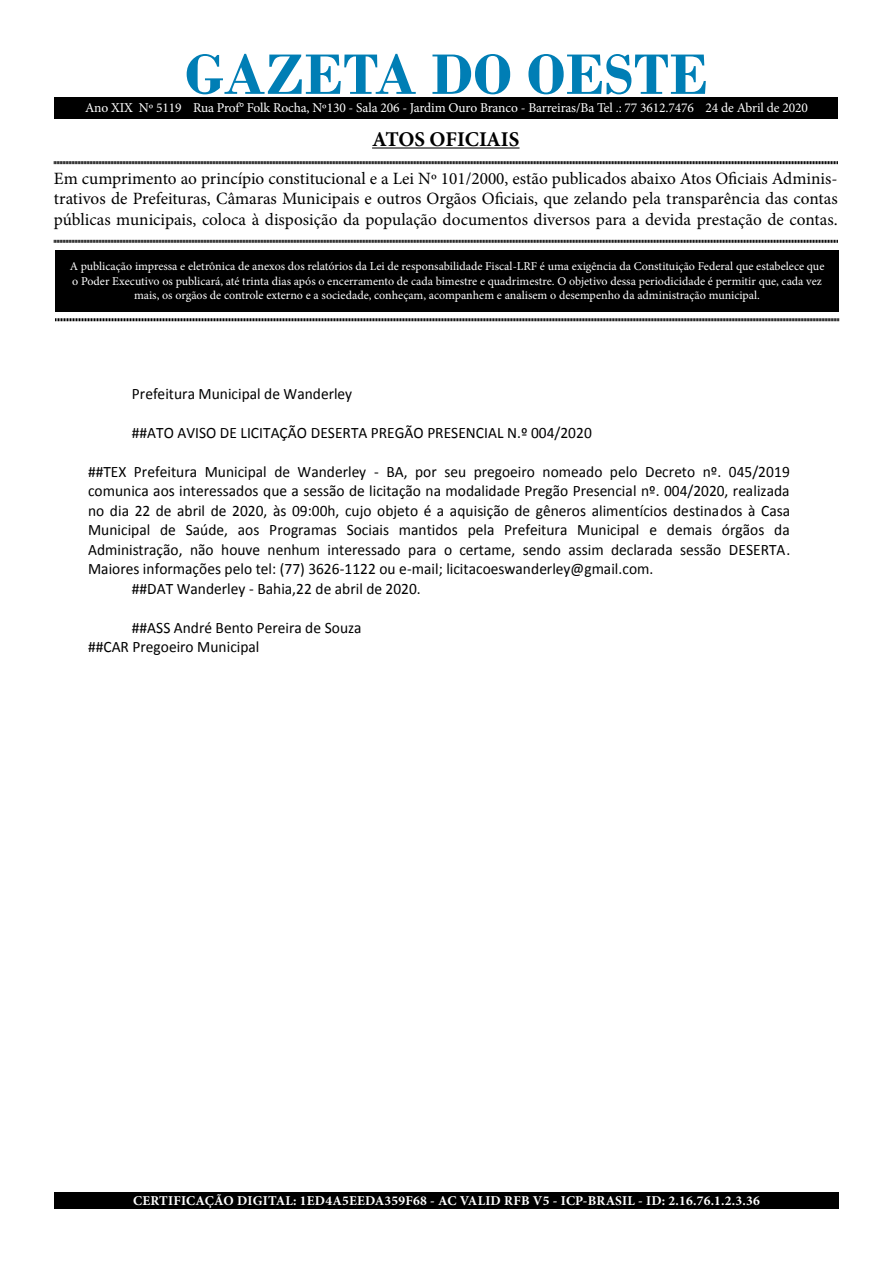
<style>
.page{position:relative;width:893px;height:1263px;background:#fff}
.page>*{position:absolute;margin:0;border:0;box-sizing:border-box;transform-origin:0 0}
.t1{font:700 60px "Bodoni";color:#007eb5}
.t2{font:700 21px "Minion Pro";letter-spacing:-.005em;color:#000}
.t3{font:17.25px/20.7px "Minion Pro";color:#000;text-align:justify}
.t4{font:15.9px/19.5px "Calibri";color:#000}
.t5{font:13.5px "Minion Pro";letter-spacing:-.01em;color:#fff}
.t6{font:700 13.5px "Minion Pro";letter-spacing:.015em;color:#fff}
.t7{font:12px/14.4px "Minion Pro";color:#fff;text-align:center}
</style>
<div class="page">
<div style="left:55px;top:250px;width:784px;height:61px;background:#000"></div>
<hr style="left:372px;top:147px;width:147px;height:2px;background:#000">
<svg style="left:54px;top:161px;width:784px;height:4px;background:#7f7f7f"></svg>
<svg style="left:54px;top:239px;width:784px;height:4px;background:#7f7f7f"></svg>
<svg style="left:55px;top:318px;width:784px;height:4px;background:#7f7f7f"></svg>
<div style="left:54px;top:98px;width:784px;height:20px;background:#000"></div>
<div style="left:54px;top:1192px;width:785px;height:17px;background:#000"></div>
<h1 class="t1" style="left:185px;top:39px;width:525px">GAZETA DO OESTE</h1>
<h2 class="t2" style="left:372px;top:124px;width:149px">ATOS OFICIAIS</h2>
<p class="t3" style="left:54px;top:168px;width:785px">Em cumprimento ao princípio constitucional e a Lei Nº 101/2000, estão publicados abaixo Atos Oficiais Adminis&shy;trativos de Prefeituras, Câmaras Municipais e outros Orgãos Oficiais, que zelando pela transparência das contas públicas municipais, coloca à disposição da população documentos diversos para a devida prestação de contas.</p>
<p class="t7" style="left:70px;top:259px;width:756px">A publicação impressa e eletrônica de anexos dos relatórios da Lei de responsabilidade Fiscal-LRF é uma exigência da Constituição Federal que estabelece que o Poder Executivo os publicará, até trinta dias após o encerramento de cada bimestre e quadrimestre. O objetivo dessa periodicidade é permitir que, cada vez mais, os orgãos de controle externo e a sociedade, conheçam, acompanhem e analisem o desempenho da administração municipal.</p>
<p class="t5" style="left:85px;top:99px;width:724px">Ano XIX Nº 5119 Rua Prof° Folk Rocha, Nº130 - Sala 206 - Jardim Ouro Branco - Barreiras/Ba Tel .: 77 3612.7476 24 de Abril de 2020</p>
<p class="t4" style="left:132px;top:384px;width:222px">Prefeitura Municipal de Wanderley</p>
<p class="t4" style="left:132px;top:423px;width:461px">##ATO AVISO DE LICITAÇÃO DESERTA PREGÃO PRESENCIAL N.º 004/2020</p>
<p class="t4" style="left:88px;top:462px;width:703px">##TEX Prefeitura Municipal de Wanderley - BA, por seu pregoeiro nomeado pelo Decreto nº. 045/2019</p>
<p class="t4" style="left:88px;top:481px;width:703px">comunica aos interessados que a sessão de licitação na modalidade Pregão Presencial nº. 004/2020, realizada</p>
<p class="t4" style="left:88px;top:501px;width:703px">no dia 22 de abril de 2020, às 09:00h, cujo objeto é a aquisição de gêneros alimentícios destinados à Casa</p>
<p class="t4" style="left:88px;top:520px;width:703px">Municipal de Saúde, aos Programas Sociais mantidos pela Prefeitura Municipal e demais órgãos da</p>
<p class="t4" style="left:88px;top:540px;width:704px">Administração, não houve nenhum interessado para o certame, sendo assim declarada sessão DESERTA.</p>
<p class="t4" style="left:88px;top:559px;width:567px">Maiores informações pelo tel: (77) 3626-1122 ou e-mail; licitacoeswanderley@gmail.com.</p>
<p class="t4" style="left:132px;top:579px;width:290px">##DAT Wanderley - Bahia,22 de abril de 2020.</p>
<p class="t4" style="left:88px;top:618px;width:275px;text-indent:44px">##ASS André Bento Pereira de Souza ##CAR Pregoeiro Municipal</p>
<p class="t6" style="left:133px;top:1191px;width:628px">CERTIFICAÇÃO DIGITAL: 1ED4A5EEDA359F68 - AC VALID RFB V5 - ICP-BRASIL - ID: 2.16.76.1.2.3.36</p>
</div>
